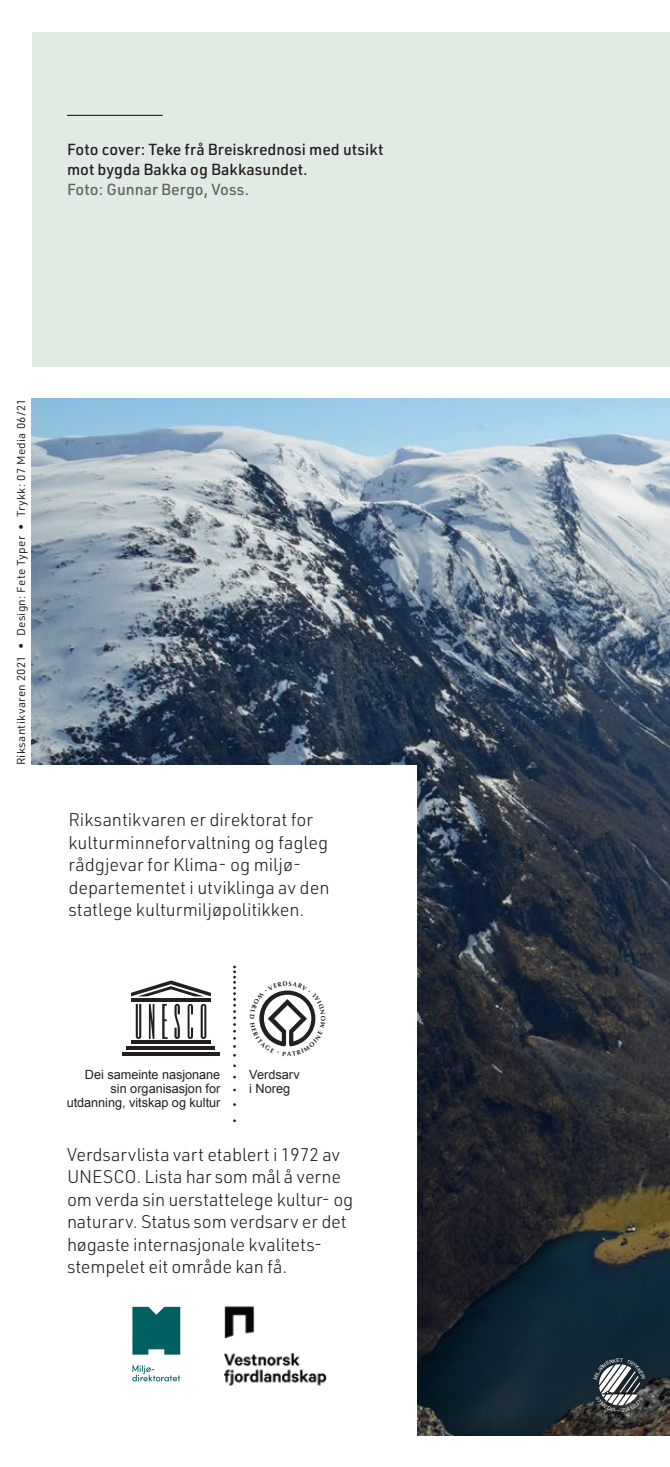
<style>
.page{position:relative;width:670px;height:1467px;background:#fff}
.page>*{position:absolute;margin:0;border:0;box-sizing:border-box;transform-origin:0 0}
.t1{font:300 18px/22.5px "URWDIN";letter-spacing:-.005em;color:#231f20}
.t2{font:500 15.75px/20.2px "URWDIN";color:#231f20}
.t3{font:500 15.75px "URWDIN";color:#636366}
.t4{font:12.6px/14px "Arial";letter-spacing:-.005em;color:#231f20}
.t5{font:11.25px "URWDIN";letter-spacing:.025em;color:#231f20}
</style>
<div class="page">
<img style="left:32px;top:399px;width:638px;height:1036px">
<div style="left:32px;top:32px;width:638px;height:335px;background:#e2eae4"></div>
<hr style="left:67px;top:115px;width:96px;height:1px;background:#231f20">
<div style="left:0;top:765px;width:417px;height:702px;background:#fff"></div>
<div style="left:590px;top:1354px;width:64px;height:68px;background:#231f20;opacity:.85"></div>
<img style="left:224px;top:1306px;width:103px;height:80px">
<svg style="left:233px;top:966px;width:3px;height:82px"></svg>
<hr style="left:131px;top:1041px;width:80px;height:3px;background:#231f20">
<hr style="left:126px;top:1046px;width:89px;height:4px;background:#231f20">
<hr style="left:122px;top:1052px;width:98px;height:3px;background:#231f20">
<hr style="left:131px;top:999px;width:80px;height:3px;background:#231f20">
<svg style="left:131px;top:980px;width:80px;height:16px"></svg>
<svg style="left:136px;top:1004px;width:5px;height:35px"></svg>
<svg style="left:149px;top:1004px;width:5px;height:35px"></svg>
<svg style="left:162px;top:1004px;width:6px;height:35px"></svg>
<svg style="left:187px;top:1004px;width:6px;height:35px"></svg>
<svg style="left:201px;top:1004px;width:5px;height:35px"></svg>
<svg style="left:174px;top:1004px;width:6px;height:35px"></svg>
<svg style="left:132px;top:1307px;width:48px;height:48px;background:#146b6c"></svg>
<svg style="left:132px;top:1365px;width:48px;height:16px"></svg>
<svg style="left:593px;top:1358px;width:52px;height:54px"></svg>
<svg style="left:259px;top:990px;width:57px;height:57px"></svg>
<p class="t2" style="left:67px;top:139px;width:318px">Foto cover: Teke frå Breiskrednosi med utsikt mot bygda Bakka og Bakkasundet.</p>
<p class="t3" style="left:67px;top:179px;width:184px">Foto: Gunnar Bergo, Voss.</p>
<p class="t5" style="left:14px;top:765px;width:368px;rotate:-90deg">Riksantikvaren 2021 • Design: Fete Typer • Trykk: 07 Media 06/21</p>
<p class="t1" style="left:68px;top:808px;width:262px">Riksantikvaren er direktorat for kulturminneforvaltning og fagleg rådgjevar for Klima- og miljø&shy;departementet i utviklinga av den statlege kulturmiljøpolitikken.</p>
<p class="t4" style="left:67px;top:1068px;width:155px;text-align:right">Dei sameinte nasjonane sin organisasjon for utdanning, vitskap og kultur</p>
<p class="t4" style="left:249px;top:1068px;width:52px">Verdsarv i Noreg</p>
<p class="t1" style="left:67px;top:1142px;width:288px">Verdsarvlista vart etablert i 1972 av UNESCO. Lista har som mål å verne om verda sin uerstattelege kultur- og naturarv. Status som verdsarv er det høgaste internasjonale kvalitets&shy;stempelet eit område kan få.</p>
</div>
